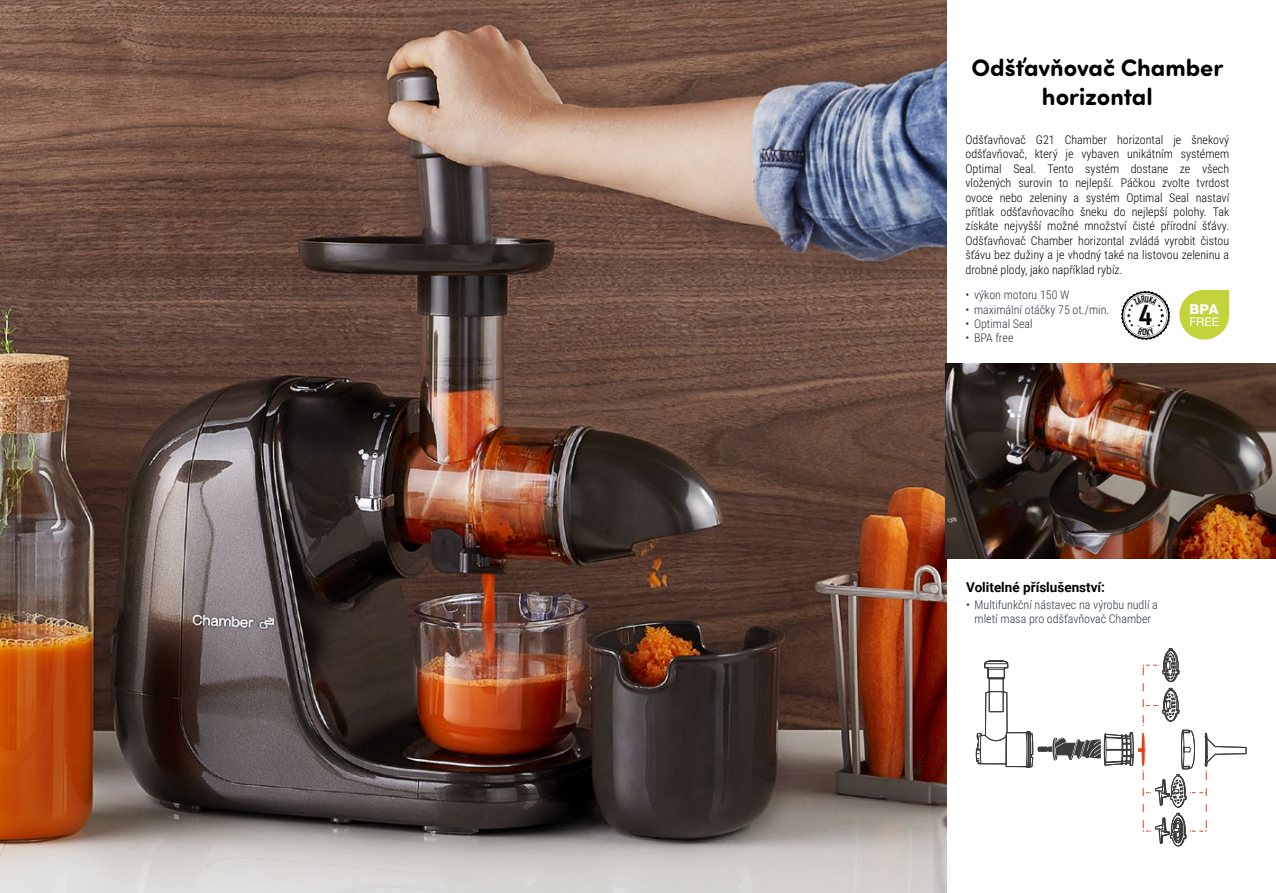
<style>
.page{position:relative;width:1276px;height:893px;background:#fff}
.page>*{position:absolute;margin:0;border:0;box-sizing:border-box;transform-origin:0 0}
.t1{font:700 26.4px "Agency FB";color:#000;scale:1.12 1}
.t2{font:700 24px/28.8px "Sofia Pro Soft";color:#000;text-align:center}
.t3{font:800 13.8px "Helvetica Neue LT Pro";color:#fff}
.t4{font:700 13.5px "Roboto";color:#000}
.t5{font:300 12px/14.4px "Roboto Condensed";color:#000;text-align:justify}
.t6{font:300 12px/14.4px "Roboto Condensed";color:#2a3541;text-align:center}
.t7{font:12px "Helvetica Neue LT Pro";color:#fff}
</style>
<div class="page">
<img style="left:0;top:0;width:946px;height:893px">
<img style="left:945px;top:364px;width:331px;height:195px">
<svg style="left:976px;top:648px;width:270px;height:198px"></svg>
<svg style="left:1179px;top:290px;width:50px;height:50px"></svg>
<svg style="left:1121px;top:291px;width:50px;height:49px"></svg>
<h2 class="t2" style="left:971px;top:52px;width:253px">Odšťavňovač Chamber horizontal</h2>
<p class="t5" style="left:965px;top:132px;width:265px">Odšťavňovač G21 Chamber horizontal je šnekový odšťavňovač, který je vybaven unikátním systémem Optimal Seal. Tento systém dostane ze všech vložených surovin to nejlepší. Páčkou zvolte tvrdost ovoce nebo zeleniny a systém Optimal Seal nastaví přítlak odšťavňovacího šneku do nejlepší polohy. Tak získáte nejvyšší možné množství čisté přírodní šťávy.<br>Odšťavňovač Chamber horizontal zvládá vyrobit čistou šťávu bez dužiny a je vhodný také na listovou zeleninu a drobné plody, jako například rybíz.</p>
<p class="t6" style="left:965px;top:287px;width:106px">• výkon motoru 150 W</p>
<p class="t6" style="left:965px;top:302px;width:145px">• maximální otáčky 75 ot./min.</p>
<p class="t6" style="left:965px;top:316px;width:69px">• Optimal Seal</p>
<p class="t6" style="left:965px;top:330px;width:49px">• BPA free</p>
<p class="t3" style="left:1189px;top:301px;width:30px">BPA</p>
<p class="t7" style="left:1189px;top:314px;width:31px">FREE</p>
<h1 class="t1" style="left:1139px;top:299px;width:13px">4</h1>
<p class="t4" style="left:966px;top:577px;width:140px">Volitelné příslušenství:</p>
<p class="t6" style="left:966px;top:597px;width:193px">• Multifunkční nástavec na výrobu nudlí a mletí masa pro odšťavňovač Chamber</p>
</div>
